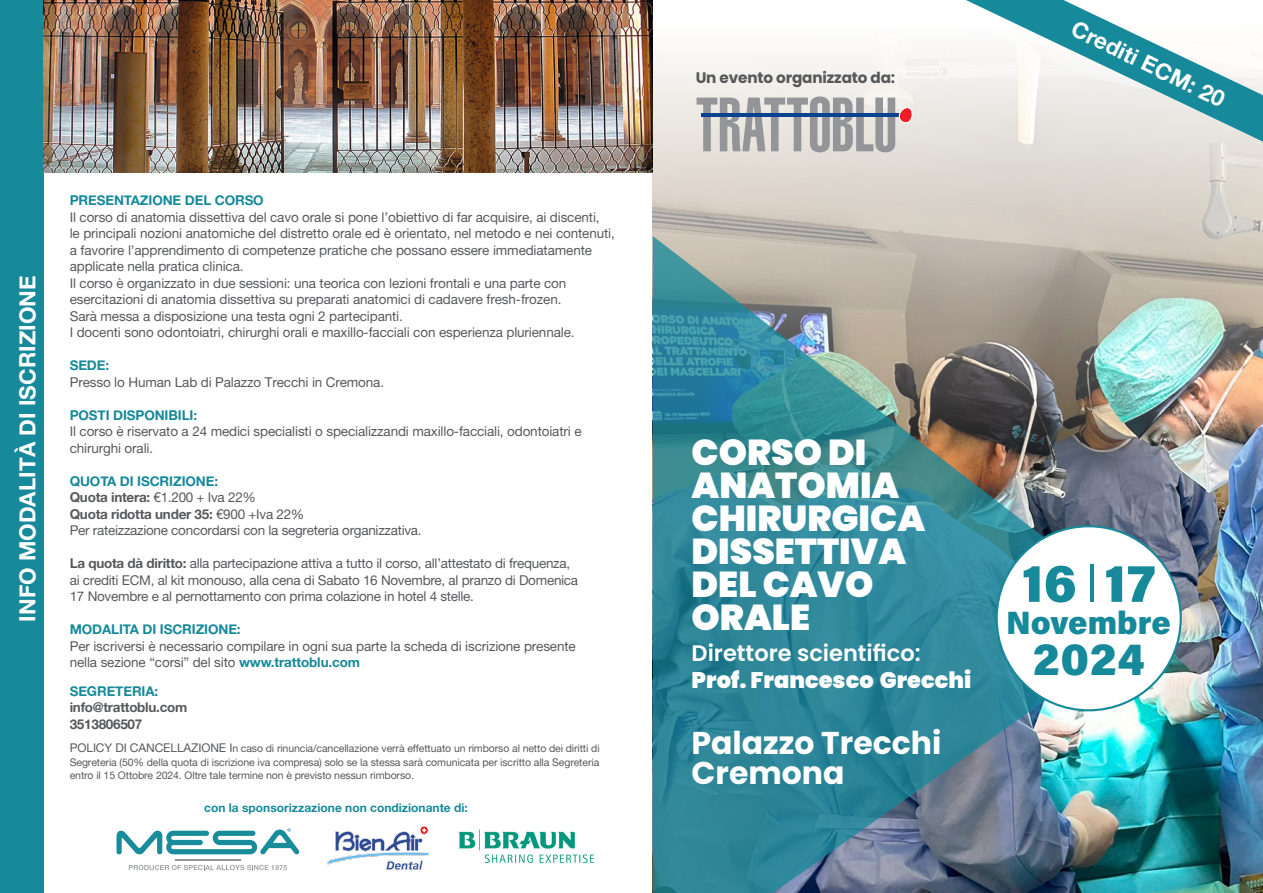
<style>
.page{position:relative;width:1263px;height:893px;background:#fff}
.page>*{position:absolute;margin:0;border:0;box-sizing:border-box;transform-origin:0 0}
.t1{font:75.45px "Helvetica LT Std Ultra Comp";letter-spacing:-.01em;color:#939598;scale:.95 1}
.t2{font:53.85px "Acumin Variable Concept";color:#16899a}
.t3{font:45.9px "Acumin Variable Concept";color:#16899a}
.t4{font:900 36px "Poppins";color:#fff}
.t5{font:32.25px "Acumin Variable Concept";letter-spacing:-.005em;color:#16899a}
.t6{font:700 31.5px "Poppins";color:#fff}
.t7{font:22.65px "Alte Haas Grotesk Bold";color:#fff}
.t8{font:22.5px "Alte Haas Grotesk Bold";color:#fff}
.t9{font:600 22.5px "Poppins";color:#fff}
.t10{font:900 22.5px "Poppins";color:#fff}
.t11{font:700 15.3px "Poppins";letter-spacing:-.01em;color:#57585a}
.t12{font:13.5px "Alte Haas Grotesk";letter-spacing:-.01em;color:#57585a}
.t13{font:13.5px "Alte Haas Grotesk Bold";letter-spacing:-.01em;color:#16899a}
.t14{font:13.5px "Alte Haas Grotesk Bold";letter-spacing:-.02em;color:#57585a}
.t15{font:12px "Alte Haas Grotesk Bold";color:#16899a}
.t16{font:10.5px "Alte Haas Grotesk";letter-spacing:-.01em;color:#57585a}
.s1{font-family:"Alte Haas Grotesk Bold"}
.s2{font-family:"Alte Haas Grotesk"}
.s3{font-family:"Alte Haas Grotesk Bold";color:#16899a}
.s4{font-size:12px}
</style>
<div class="page">
<img style="left:653px;top:54px;width:610px;height:839px">
<hr style="left:175px;top:859px;width:66px;height:1px;background:#939598">
<svg style="left:129px;top:865px;width:158px;height:5px"></svg>
<svg style="left:117px;top:828px;width:182px;height:26px"></svg>
<svg style="left:966px;top:0;width:297px;height:142px"></svg>
<hr style="left:701px;top:114px;width:200px;height:3px;background:#09428e">
<svg style="left:898px;top:94px;width:15px;height:39px"></svg>
<div style="left:0;top:0;width:43px;height:893px;background:#16899a"></div>
<img style="left:327px;top:826px;width:102px;height:45px">
<img style="left:458px;top:829px;width:137px;height:35px">
<img style="left:43px;top:0;width:610px;height:173px">
<img style="left:653px;top:236px;width:455px;height:657px">
<div style="left:997px;top:526px;width:184px;height:184px;background:#fff;border-radius:50%"></div>
<p class="t8" style="left:14px;top:622px;width:348px;rotate:-90deg">INFO MODALITÀ DI ISCRIZIONE</p>
<p class="t13" style="left:70px;top:192px;width:196px">PRESENTAZIONE DEL CORSO</p>
<p class="t12" style="left:70px;top:209px;width:531px">Il corso di anatomia dissettiva del cavo orale si pone l’obiettivo di far acquisire, ai discenti,</p>
<p class="t12" style="left:70px;top:225px;width:547px">le principali nozioni anatomiche del distretto orale ed è orientato, nel metodo e nei contenuti,</p>
<p class="t12" style="left:70px;top:242px;width:524px">a favorire l’apprendimento di competenze pratiche che possano essere immediatamente</p>
<p class="t12" style="left:70px;top:258px;width:175px">applicate nella pratica clinica.</p>
<p class="t12" style="left:70px;top:275px;width:498px">Il corso è organizzato in due sessioni: una teorica con lezioni frontali e una parte con</p>
<p class="t12" style="left:70px;top:291px;width:493px">esercitazioni di anatomia dissettiva su preparati anatomici di cadavere fresh-frozen.</p>
<p class="t12" style="left:70px;top:308px;width:335px">Sarà messa a disposizione una testa ogni 2 partecipanti.</p>
<p class="t12" style="left:70px;top:324px;width:506px">I docenti sono odontoiatri, chirurghi orali e maxillo-facciali con esperienza pluriennale.</p>
<p class="t13" style="left:70px;top:357px;width:41px">SEDE:</p>
<p class="t12" style="left:70px;top:374px;width:316px">Presso lo Human Lab di Palazzo Trecchi in Cremona.</p>
<p class="t13" style="left:70px;top:407px;width:129px">POSTI DISPONIBILI:</p>
<p class="t12" style="left:70px;top:423px;width:513px">Il corso è riservato a 24 medici specialisti o specializzandi maxillo-facciali, odontoiatri e</p>
<p class="t12" style="left:70px;top:440px;width:85px">chirurghi orali.</p>
<p class="t13" style="left:70px;top:473px;width:150px">QUOTA DI ISCRIZIONE:</p>
<p class="t12" style="left:70px;top:489px;width:188px"><span class="s1">Quota intera:</span> €1.200 + Iva 22%</p>
<p class="t14" style="left:70px;top:506px;width:236px">Quota ridotta under 35: <span class="s2">€900 +Iva 22%</span></p>
<p class="t12" style="left:70px;top:522px;width:353px">Per rateizzazione concordarsi con la segreteria organizzativa.</p>
<p class="t12" style="left:70px;top:555px;width:502px"><span class="s1">La quota dà diritto:</span> alla partecipazione attiva a tutto il corso, all’attestato di frequenza,</p>
<p class="t12" style="left:70px;top:572px;width:510px">ai crediti ECM, al kit monouso, alla cena di Sabato 16 Novembre, al pranzo di Domenica</p>
<p class="t12" style="left:70px;top:588px;width:406px">17 Novembre e al pernottamento con prima colazione in hotel 4 stelle.</p>
<p class="t13" style="left:70px;top:621px;width:172px">MODALITA DI ISCRIZIONE:</p>
<p class="t12" style="left:70px;top:638px;width:508px">Per iscriversi è necessario compilare in ogni sua parte la scheda di iscrizione presente</p>
<p class="t12" style="left:70px;top:654px;width:292px">nella sezione “corsi” del sito <span class="s3">www.trattoblu.com</span></p>
<p class="t13" style="left:70px;top:683px;width:90px">SEGRETERIA:</p>
<p class="t14" style="left:70px;top:699px;width:119px">info@trattoblu.com</p>
<p class="t14" style="left:70px;top:716px;width:74px">3513806507</p>
<p class="t16" style="left:70px;top:742px;width:531px"><span class="s4">POLICY DI CANCELLAZIONE I</span>n caso di rinuncia/cancellazione verrà effettuato un rimborso al netto dei diritti di</p>
<p class="t16" style="left:70px;top:756px;width:531px">Segreteria (50% della quota di iscrizione iva compresa) solo se la stessa sarà comunicata per iscritto alla Segreteria</p>
<p class="t16" style="left:70px;top:769px;width:346px">entro il 15 Ottobre 2024. Oltre tale termine non è previsto nessun rimborso.</p>
<p class="t15" style="left:204px;top:800px;width:265px">con la sponsorizzazione non condizionante di:</p>
<p class="t11" style="left:696px;top:69px;width:201px">Un evento organizzato da:</p>
<p class="t1" style="left:696px;top:82px;width:214px">TRATTOBLU</p>
<p class="t7" style="left:1079px;top:14px;width:169px;rotate:26deg">Crediti ECM: 20</p>
<p class="t4" style="left:691px;top:431px;width:176px">CORSO DI</p>
<p class="t4" style="left:691px;top:464px;width:209px">ANATOMIA</p>
<p class="t4" style="left:691px;top:497px;width:235px">CHIRURGICA</p>
<p class="t4" style="left:691px;top:530px;width:216px">DISSETTIVA</p>
<p class="t4" style="left:691px;top:563px;width:183px">DEL CAVO</p>
<p class="t4" style="left:691px;top:596px;width:120px">ORALE</p>
<p class="t9" style="left:691px;top:640px;width:231px">Direttore scientifico:</p>
<p class="t10" style="left:691px;top:667px;width:281px">Prof. Francesco Grecchi</p>
<p class="t6" style="left:691px;top:725px;width:251px">Palazzo Trecchi</p>
<p class="t6" style="left:691px;top:755px;width:154px">Cremona</p>
<p class="t2" style="left:1022px;top:546px;width:135px">16 I 17</p>
<p class="t5" style="left:1006px;top:601px;width:166px">Novembre</p>
<p class="t3" style="left:1033px;top:627px;width:114px">2024</p>
</div>
